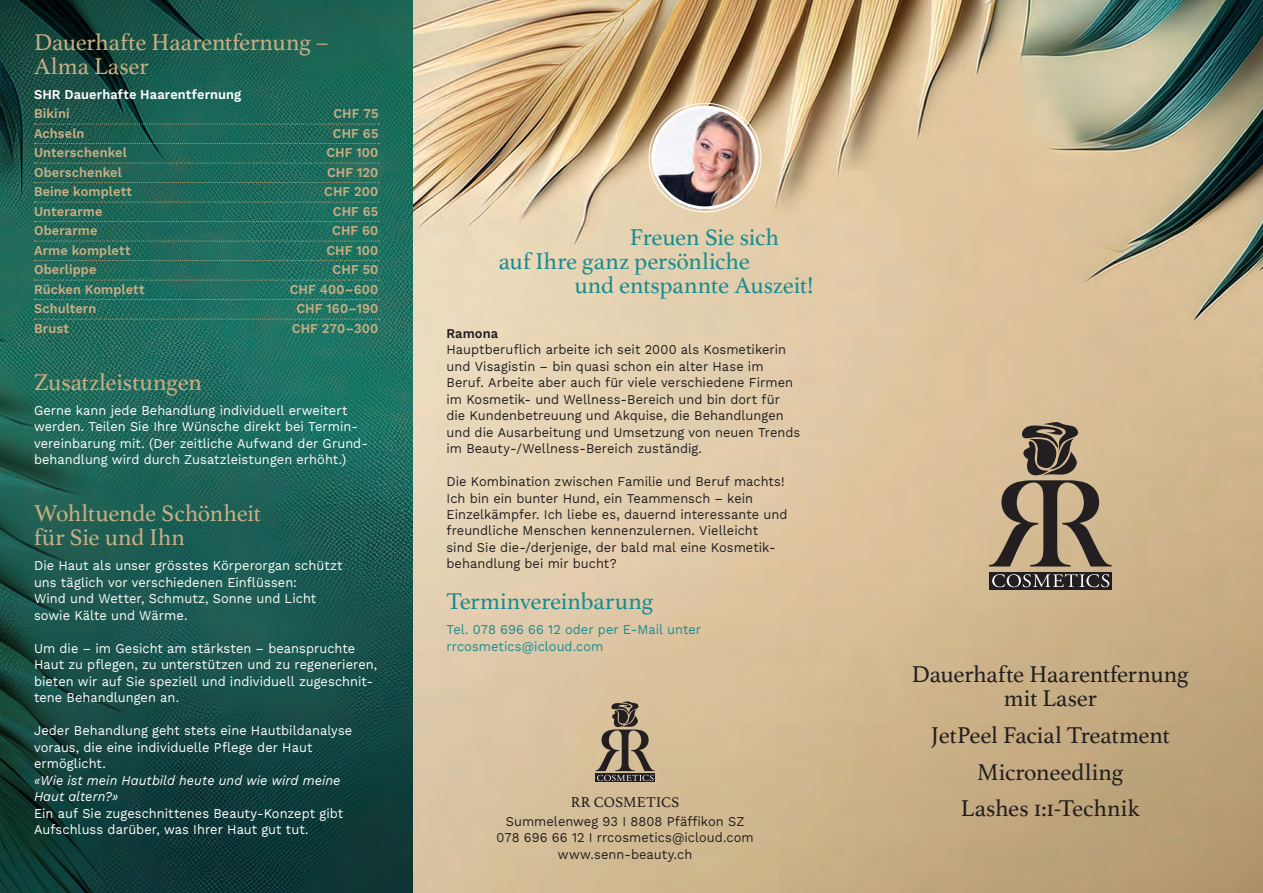
<style>
.page{position:relative;width:1263px;height:893px;background:#fff}
.page>*{position:absolute;margin:0;border:0;box-sizing:border-box;transform-origin:0 0}
.t1{font:24px/36.8px "Athelas";letter-spacing:-.005em;color:#231f20;text-align:center}
.t2{font:24px/24px "Athelas";letter-spacing:-.005em;color:#c8ae83}
.t3{font:24px/24px "Athelas";letter-spacing:-.01em;color:#188d91}
.t4{font:15px "Athelas";letter-spacing:.01em;color:#231f20}
.t5{font:13.5px/16.5px "Work Sans";letter-spacing:.005em;color:#fff;scale:.95 1}
.t6{font:13.5px/16.5px "Work Sans";letter-spacing:.005em;color:#231f20;scale:.95 1}
.t7{font:600 13.5px "Work Sans";letter-spacing:.01em;color:#c8ae83;scale:.95 1}
.t8{font:13.5px/16.5px "Work Sans";letter-spacing:.005em;color:#188d91;scale:.95 1}
.t9{font:italic 13.5px/16.5px "Work Sans";letter-spacing:.005em;color:#fff;scale:.95 1}
.t10{font:600 13.5px "Work Sans";letter-spacing:.01em;color:#fff;scale:.95 1}
.t11{font:600 13.5px "Work Sans";letter-spacing:.005em;color:#231f20;scale:.95 1}
</style>
<div class="page">
<img style="left:412px;top:0;width:851px;height:893px">
<img style="left:0;top:0;width:412px;height:893px">
<svg style="left:989px;top:422px;width:123px;height:144px;background:#9a876d"></svg>
<div style="left:989px;top:572px;width:123px;height:18px;background:#231f20"></div>
<svg style="left:992px;top:574px;width:117px;height:13px"></svg>
<svg style="left:34px;top:124px;width:345px;height:1px"></svg>
<svg style="left:34px;top:143px;width:345px;height:1px"></svg>
<svg style="left:34px;top:163px;width:345px;height:1px"></svg>
<svg style="left:34px;top:182px;width:345px;height:1px"></svg>
<svg style="left:34px;top:202px;width:345px;height:1px"></svg>
<svg style="left:34px;top:221px;width:345px;height:1px"></svg>
<svg style="left:34px;top:241px;width:345px;height:1px"></svg>
<svg style="left:34px;top:260px;width:345px;height:1px"></svg>
<svg style="left:34px;top:280px;width:345px;height:1px"></svg>
<svg style="left:34px;top:299px;width:345px;height:1px"></svg>
<svg style="left:34px;top:319px;width:345px;height:1px"></svg>
<div style="left:595px;top:774px;width:60px;height:8px;background:#231f20"></div>
<svg style="left:595px;top:701px;width:60px;height:80px;background:#95856e"></svg>
<img style="left:652px;top:106px;width:106px;height:103px">
<div style="left:652px;top:106px;width:106px;height:103px;border:3px solid #fff;border-radius:50%"></div>
<h1 class="t2" style="left:34px;top:29px;width:296px">Dauerhafte Haarentfernung –<br>Alma Laser</h1>
<p class="t10" style="left:34px;top:84px;width:220px">SHR Dauerhafte Haarentfernung</p>
<p class="t7" style="left:34px;top:103px;width:39px">Bikini</p>
<p class="t7" style="left:333px;top:103px;width:49px">CHF 75</p>
<p class="t7" style="left:34px;top:123px;width:55px">Achseln</p>
<p class="t7" style="left:333px;top:123px;width:49px">CHF 65</p>
<p class="t7" style="left:34px;top:142px;width:99px">Unterschenkel</p>
<p class="t7" style="left:326px;top:142px;width:56px">CHF 100</p>
<p class="t7" style="left:34px;top:162px;width:94px">Oberschenkel</p>
<p class="t7" style="left:327px;top:162px;width:56px">CHF 120</p>
<p class="t7" style="left:34px;top:181px;width:105px">Beine komplett</p>
<p class="t7" style="left:324px;top:181px;width:59px">CHF 200</p>
<p class="t7" style="left:34px;top:201px;width:74px">Unterarme</p>
<p class="t7" style="left:333px;top:201px;width:49px">CHF 65</p>
<p class="t7" style="left:34px;top:220px;width:68px">Oberarme</p>
<p class="t7" style="left:332px;top:220px;width:50px">CHF 60</p>
<p class="t7" style="left:34px;top:240px;width:103px">Arme komplett</p>
<p class="t7" style="left:326px;top:240px;width:56px">CHF 100</p>
<p class="t7" style="left:34px;top:259px;width:67px">Oberlippe</p>
<p class="t7" style="left:333px;top:259px;width:50px">CHF 50</p>
<p class="t7" style="left:34px;top:279px;width:118px">Rücken Komplett</p>
<p class="t7" style="left:290px;top:279px;width:95px">CHF 400–600</p>
<p class="t7" style="left:34px;top:298px;width:67px">Schultern</p>
<p class="t7" style="left:296px;top:298px;width:88px">CHF 160–190</p>
<p class="t7" style="left:34px;top:318px;width:38px">Brust</p>
<p class="t7" style="left:292px;top:318px;width:93px">CHF 270–300</p>
<h1 class="t2" style="left:34px;top:369px;width:169px">Zusatzleistungen</h1>
<p class="t5" style="left:34px;top:401px;width:353px">Gerne kann jede Behandlung individuell erweitert werden. Teilen Sie Ihre Wünsche direkt bei Termin&shy;vereinbarung mit. (Der zeitliche Aufwand der Grund&shy;behandlung wird durch Zusatzleistungen erhöht.)</p>
<h1 class="t2" style="left:34px;top:501px;width:228px">Wohltuende Schönheit für Sie und Ihn</h1>
<p class="t5" style="left:34px;top:557px;width:326px">Die Haut als unser grösstes Körperorgan schützt uns täglich vor verschiedenen Einflüssen:<br>Wind und Wetter, Schmutz, Sonne und Licht sowie Kälte und Wärme.</p>
<p class="t5" style="left:34px;top:639px;width:363px">Um die – im Gesicht am stärksten – beanspruchte Haut zu pflegen, zu unterstützen und zu regenerieren, bieten wir auf Sie speziell und individuell zugeschnit&shy;tene Behandlungen an.</p>
<p class="t5" style="left:34px;top:722px;width:336px">Jeder Behandlung geht stets eine Hautbildanalyse voraus, die eine individuelle Pflege der Haut ermöglicht.</p>
<p class="t9" style="left:34px;top:771px;width:324px">«Wie ist mein Hautbild heute und wie wird meine<br>Haut altern?»</p>
<p class="t5" style="left:34px;top:804px;width:327px">Ein auf Sie zugeschnittenes Beauty- Konzept gibt<br>Aufschluss darüber, was Ihrer Haut gut tut.</p>
<h1 class="t3" style="left:499px;top:224px;width:282px;text-indent:131px">Freuen Sie sich auf Ihre ganz persönliche</h1>
<h1 class="t3" style="left:574px;top:272px;width:240px">und entspannte Auszeit!</h1>
<p class="t11" style="left:446px;top:323px;width:56px">Ramona</p>
<p class="t6" style="left:446px;top:341px;width:374px">Hauptberuflich arbeite ich seit 2000 als Kosmetikerin und Visagistin – bin quasi schon ein alter Hase im Beruf. Arbeite aber auch für viele verschiedene Firmen im Kosmetik- und Wellness- Bereich und bin dort für die Kundenbetreuung und Akquise, die Behandlungen und die Ausarbeitung und Umsetzung von neuen Trends im Beauty-/Wellness- Bereich zuständig.</p>
<p class="t6" style="left:446px;top:473px;width:360px">Die Kombination zwischen Familie und Beruf machts!<br>Ich bin ein bunter Hund, ein Teammensch – kein Einzelkämpfer. Ich liebe es, dauernd interessante und freundliche Menschen kennenzulernen. Vielleicht sind Sie die-/derjenige, der bald mal eine Kosmetik&shy;behandlung bei mir bucht?</p>
<h1 class="t3" style="left:446px;top:588px;width:208px">Terminvereinbarung</h1>
<p class="t8" style="left:446px;top:621px;width:270px">Tel. 078 696 66 12 oder per E- Mail unter rrcosmetics@icloud.com</p>
<p class="t4" style="left:571px;top:790px;width:110px">RR COSMETICS</p>
<p class="t6" style="left:496px;top:812px;width:272px;text-align:center">Summelenweg 93 I 8808 Pfäffikon SZ<br>078 696 66 12 I rrcosmetics@icloud.com www.senn- beauty.ch</p>
<h1 class="t1" style="left:912px;top:661px;width:279px;line-height:24px">Dauerhafte Haarentfernung mit Laser</h1>
<h1 class="t1" style="left:931px;top:716px;width:240px">JetPeel Facial Treatment<br>Microneedling<br>Lashes 1:1-Technik</h1>
</div>
